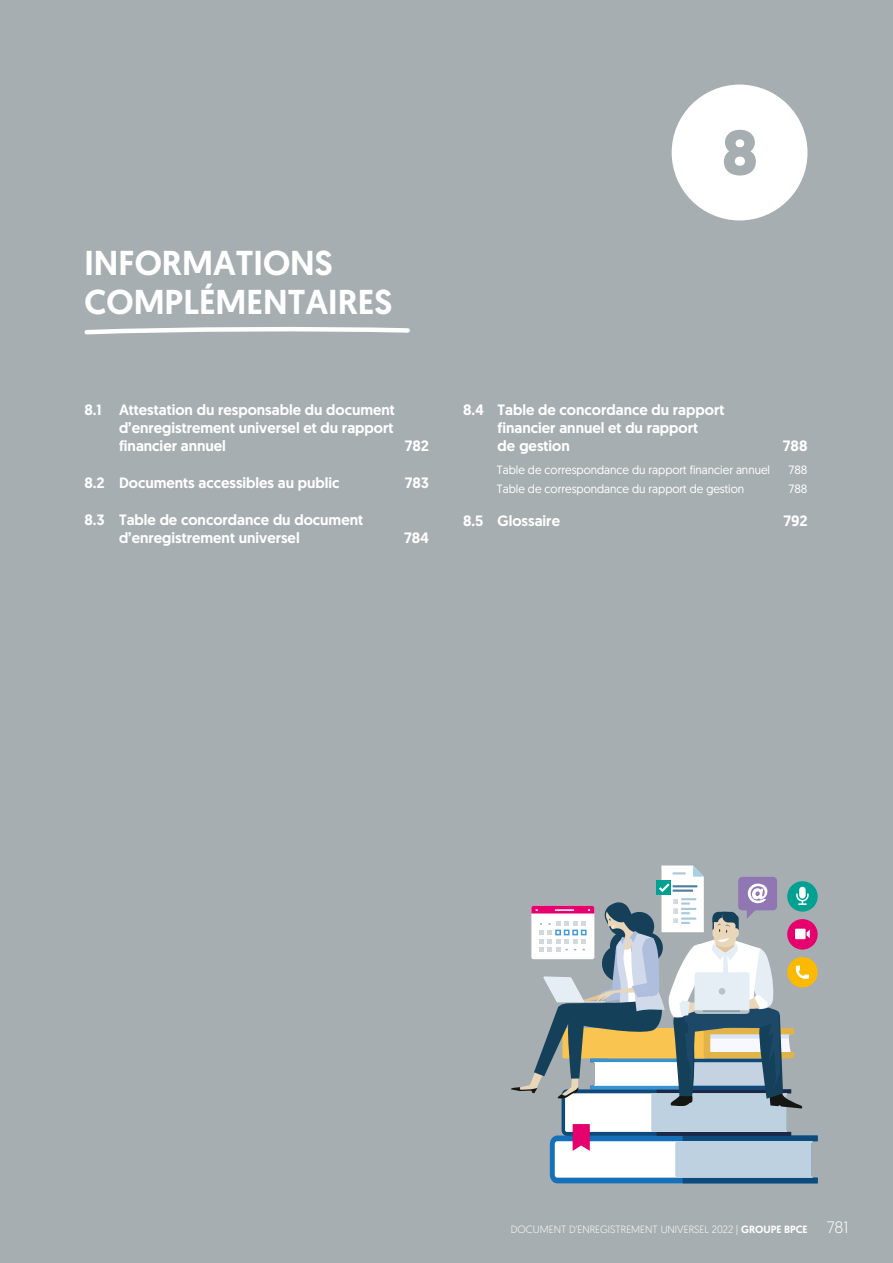
<style>
.page{position:relative;width:893px;height:1263px;background:#a7aeb1}
.page>*{position:absolute;margin:0;border:0;box-sizing:border-box;transform-origin:0 0}
.t1{font:700 63px "Geomanist";color:#a7aeb1}
.t2{font:500 34.5px/39px "Geomanist";color:#fff}
.t3{font:500 15px/18px "Geomanist";color:#fff}
.t4{font:12px "Geomanist";color:#fff}
.t5{font:300 10.5px "Geomanist";color:#fff}
.s1{font-weight:500}
.s2{font-size:16.5px}
</style>
<div class="page">
<svg style="left:511px;top:865px;width:307px;height:318px"></svg>
<div style="left:672px;top:85px;width:135px;height:135px;background:#fff;border-radius:50%"></div>
<svg style="left:85px;top:327px;width:325px;height:7px"></svg>
<p class="t2" style="left:84px;top:243px;width:309px">INFORMATIONS<br>COMPLÉMENTAIRES</p>
<p class="t1" style="left:722px;top:111px;width:38px">8</p>
<p class="t3" style="left:119px;top:401px;width:277px;text-align:justify;text-indent:-34px">8.1 Attestation du responsable du document d’enregistrement universel et du rapport financier annuel</p>
<p class="t3" style="left:405px;top:437px;width:26px">782</p>
<p class="t3" style="left:85px;top:474px;width:257px">8.2 Documents accessibles au public</p>
<p class="t3" style="left:405px;top:474px;width:26px">783</p>
<p class="t3" style="left:119px;top:511px;width:246px;text-indent:-35px">8.3 Table de concordance du document d’enregistrement universel</p>
<p class="t3" style="left:404px;top:529px;width:26px">784</p>
<p class="t3" style="left:497px;top:401px;width:228px;text-indent:-34px">8.4 Table de concordance du rapport financier annuel et du rapport<br>de gestion</p>
<p class="t3" style="left:783px;top:437px;width:26px">788</p>
<p class="t4" style="left:497px;top:462px;width:275px">Table de correspondance du rapport financier annuel</p>
<p class="t4" style="left:788px;top:462px;width:20px">788</p>
<p class="t4" style="left:497px;top:481px;width:249px">Table de correspondance du rapport de gestion</p>
<p class="t4" style="left:788px;top:481px;width:20px">788</p>
<p class="t3" style="left:463px;top:511px;width:99px">8.5 Glossaire</p>
<p class="t3" style="left:783px;top:511px;width:26px">792</p>
<p class="t5" style="left:511px;top:1222px;width:339px">DOCUMENT D'ENREGISTREMENT UNIVERSEL 2022 | <span class="s1">GROUPE BPCE</span> <span class="s2">781</span></p>
</div>
